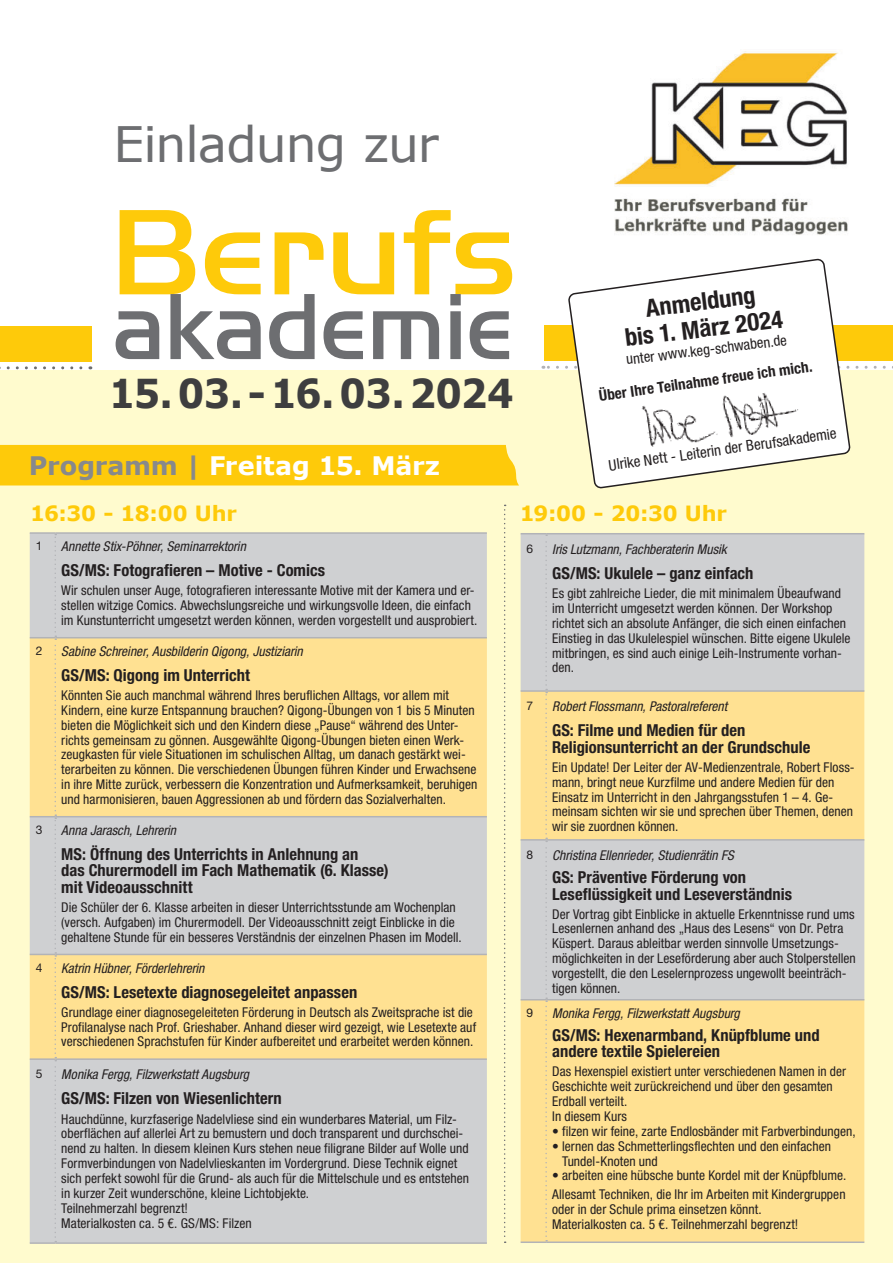
<style>
.page{position:relative;width:893px;height:1263px;background:#fff}
.page>*{position:absolute;margin:0;border:0;box-sizing:border-box;transform-origin:0 0}
.t1{font:500 126.9px "Handel Gothic ITC Pro";letter-spacing:-.025em;color:#feca0a;scale:1.09 1}
.t2{font:500 97.95px "Handel Gothic ITC Pro";letter-spacing:-.025em;color:#6d6e71}
.t3{font:48.75px "Verdana";letter-spacing:-.02em;color:#6d6e71}
.t4{font:700 39.75px "Verdana";letter-spacing:-.02em;color:#3e3e3f;scale:.94 1}
.t5{font:700 25.5px "Verdana";letter-spacing:-.01em;color:#fff}
.t6{font:700 condensed 24.6px/27px "Helvetica Neue LT Pro";color:#231f20;text-align:center}
.t7{font:700 21px "Verdana";letter-spacing:-.01em;color:#feca0a}
.t8{font:700 condensed 16.5px/16.5px "Helvetica Neue LT Pro";letter-spacing:.005em;color:#231f20}
.t9{font:condensed 15.15px "Helvetica Neue LT Pro";color:#231f20}
.t10{font:700 condensed 15.15px "Helvetica Neue LT Pro";color:#231f20}
.t11{font:condensed 14.7px "Helvetica Neue LT Pro";color:#231f20}
.t12{font:condensed 13.5px/14.9px "Helvetica Neue LT Pro";color:#231f20}
.t13{font:italic condensed 13.5px "Helvetica Neue LT Pro";color:#231f20}
.t14{font:12px "Helvetica Neue LT Pro";color:#231f20}
.s1{color:#87898c}
</style>
<div class="page">
<div style="left:0;top:370px;width:893px;height:893px;background:#fffbce"></div>
<div style="left:0;top:445px;width:519px;height:40px;background:#feca0a"></div>
<div style="left:547px;top:534px;width:317px;height:156px;background:#cfd0d2"></div>
<svg style="left:547px;top:692px;width:317px;height:549px;background:#f1dca4"></svg>
<hr style="left:546px;top:533px;width:318px;height:1px;background:#b2b3b7">
<hr style="left:546px;top:690px;width:318px;height:2px;background:#b2b3b7">
<hr style="left:546px;top:839px;width:318px;height:2px;background:#b2b3b7">
<hr style="left:521px;top:1241px;width:25px;height:2px;background:#b2b3b7">
<hr style="left:546px;top:1241px;width:318px;height:2px;background:#b2b3b7">
<svg style="left:521px;top:533px;width:26px;height:708px;background:#e8d8ae"></svg>
<hr style="left:546px;top:999px;width:318px;height:1px;background:#b2b3b7">
<svg style="left:504px;top:505px;width:2px;height:738px"></svg>
<svg style="left:0;top:366px;width:81px;height:3px"></svg>
<div style="left:544px;top:325px;width:349px;height:35px;background:#feca0a"></div>
<div style="left:0;top:326px;width:91px;height:36px;background:#feca0a"></div>
<svg style="left:543px;top:366px;width:350px;height:3px"></svg>
<div style="left:56px;top:534px;width:431px;height:708px;background:#cfd0d2"></div>
<svg style="left:56px;top:638px;width:431px;height:420px;background:#efdba6"></svg>
<hr style="left:55px;top:637px;width:432px;height:1px;background:#b2b3b7">
<hr style="left:55px;top:816px;width:432px;height:1px;background:#b2b3b7">
<svg style="left:30px;top:534px;width:26px;height:708px;background:#e1d6b8"></svg>
<hr style="left:55px;top:954px;width:432px;height:1px;background:#b2b3b7">
<hr style="left:30px;top:1242px;width:25px;height:2px;background:#b2b3b7">
<hr style="left:55px;top:1242px;width:432px;height:2px;background:#b2b3b7">
<hr style="left:30px;top:532px;width:25px;height:2px;background:#b2b3b7">
<hr style="left:55px;top:532px;width:432px;height:2px;background:#b2b3b7">
<hr style="left:30px;top:1058px;width:25px;height:2px;background:#b2b3b7">
<hr style="left:55px;top:1058px;width:432px;height:2px;background:#b2b3b7">
<svg style="left:569px;top:259px;width:281px;height:229px"></svg>
<img style="left:630px;top:378px;width:176px;height:76px">
<img style="left:614px;top:51px;width:234px;height:184px">
<h3 class="t3" style="left:113px;top:124px;width:327px">Einladung zur</h3>
<h1 class="t1" style="left:108px;top:176px;width:378px">Berufs</h1>
<h2 class="t2" style="left:111px;top:268px;width:405px">akademie</h2>
<h3 class="t4" style="left:109px;top:377px;width:432px">15. 03. - 16. 03. 2024</h3>
<h3 class="t5" style="left:29px;top:455px;width:413px"><span class="s1">Programm |</span> Freitag 15. März</h3>
<h3 class="t6" style="left:620px;top:298px;width:160px;rotate:-7deg">Anmeldung<br>bis 1. März 2024</h3>
<p class="t11" style="left:625px;top:351px;width:163px;rotate:-7deg">unter www.keg-schwaben.de</p>
<p class="t10" style="left:598px;top:388px;width:217px;rotate:-8deg">Über Ihre Teilnahme freue ich mich.</p>
<p class="t9" style="left:608px;top:457px;width:231px;rotate:-8deg">Ulrike Nett - Leiterin der Berufsakademie</p>
<h3 class="t7" style="left:30px;top:505px;width:208px">16:30 - 18:00 Uhr</h3>
<h3 class="t7" style="left:520px;top:505px;width:209px">19:00 - 20:30 Uhr</h3>
<p class="t14" style="left:36px;top:539px;width:8px">1</p>
<p class="t13" style="left:61px;top:541px;width:186px">Annette Stix-Pöhner, Seminarrektorin</p>
<p class="t8" style="left:61px;top:562px;width:265px">GS/MS: Fotografieren – Motive - Comics</p>
<p class="t12" style="left:61px;top:583px;width:418px">Wir schulen unser Auge, fotografieren interessante Motive mit der Kamera und er&shy;stellen witzige Comics. Abwechslungsreiche und wirkungsvolle Ideen, die einfach im Kunstunterricht umgesetzt werden können, werden vorgestellt und ausprobiert.</p>
<p class="t14" style="left:36px;top:644px;width:8px">2</p>
<p class="t13" style="left:61px;top:646px;width:243px">Sabine Schreiner, Ausbilderin Qigong, Justiziarin</p>
<p class="t8" style="left:61px;top:667px;width:190px">GS/MS: Qigong im Unterricht</p>
<p class="t12" style="left:61px;top:688px;width:418px">Könnten Sie auch manchmal während Ihres beruflichen Alltags, vor allem mit Kindern, eine kurze Entspannung brauchen? Qigong-Übungen von 1 bis 5 Minuten bieten die Möglichkeit sich und den Kindern diese „Pause“ während des Unter&shy;richts gemeinsam zu gönnen. Ausgewählte Qigong-Übungen bieten einen Werk&shy;zeugkasten für viele Situationen im schulischen Alltag, um danach gestärkt wei&shy;terarbeiten zu können. Die verschiedenen Übungen führen Kinder und Erwachsene in ihre Mitte zurück, verbessern die Konzentration und Aufmerksamkeit, beruhigen und harmonisieren, bauen Aggressionen ab und fördern das Sozialverhalten.</p>
<p class="t14" style="left:36px;top:823px;width:8px">3</p>
<p class="t13" style="left:61px;top:825px;width:116px">Anna Jarasch, Lehrerin</p>
<p class="t8" style="left:61px;top:846px;width:329px">MS: Öffnung des Unterrichts in Anlehnung an<br>das Churermodell im Fach Mathematik (6. Klasse) mit Videoausschnitt</p>
<p class="t12" style="left:61px;top:900px;width:402px">Die Schüler der 6. Klasse arbeiten in dieser Unterrichtsstunde am Wochenplan (versch. Aufgaben) im Churermodell. Der Videoausschnitt zeigt Einblicke in die gehaltene Stunde für ein besseres Verständnis der einzelnen Phasen im Modell.</p>
<p class="t14" style="left:36px;top:960px;width:8px">4</p>
<p class="t13" style="left:61px;top:963px;width:145px">Katrin Hübner, Förderlehrerin</p>
<p class="t8" style="left:61px;top:983px;width:298px">GS/MS: Lesetexte diagnosegeleitet anpassen</p>
<p class="t12" style="left:61px;top:1004px;width:416px">Grundlage einer diagnosegeleiteten Förderung in Deutsch als Zweitsprache ist die<br>Profilanalyse nach Prof. Grieshaber. Anhand dieser wird gezeigt, wie Lesetexte auf verschiedenen Sprachstufen für Kinder aufbereitet und erarbeitet werden können.</p>
<p class="t14" style="left:36px;top:1067px;width:8px">5</p>
<p class="t13" style="left:61px;top:1069px;width:189px">Monika Fergg, Filzwerkstatt Augsburg</p>
<p class="t8" style="left:61px;top:1090px;width:222px">GS/MS: Filzen von Wiesenlichtern</p>
<p class="t12" style="left:61px;top:1111px;width:409px">Hauchdünne, kurzfaserige Nadelvliese sind ein wunderbares Material, um Filz&shy;oberflächen auf allerlei Art zu bemustern und doch transparent und durchschei&shy;nend zu halten. In diesem kleinen Kurs stehen neue filigrane Bilder auf Wolle und Formverbindungen von Nadelvlieskanten im Vordergrund. Diese Technik eignet sich perfekt sowohl für die Grund- als auch für die Mittelschule und es entstehen in kurzer Zeit wunderschöne, kleine Lichtobjekte.<br>Teilnehmerzahl begrenzt!<br>Materialkosten ca. 5 €. GS/MS: Filzen</p>
<p class="t14" style="left:527px;top:542px;width:8px">6</p>
<p class="t13" style="left:552px;top:544px;width:176px">Iris Lutzmann, Fachberaterin Musik</p>
<p class="t8" style="left:552px;top:565px;width:203px">GS/MS: Ukulele – ganz einfach</p>
<p class="t12" style="left:552px;top:586px;width:300px">Es gibt zahlreiche Lieder, die mit minimalem Übeaufwand im Unterricht umgesetzt werden können. Der Workshop richtet sich an absolute Anfänger, die sich einen einfachen Einstieg in das Ukulelespiel wünschen. Bitte eigene Ukulele mitbringen, es sind auch einige Leih-Instrumente vorhan&shy;den.</p>
<p class="t14" style="left:527px;top:699px;width:8px">7</p>
<p class="t13" style="left:552px;top:701px;width:177px">Robert Flossmann, Pastoralreferent</p>
<p class="t8" style="left:552px;top:722px;width:260px">GS: Filme und Medien für den<br>Religionsunterricht an der Grundschule</p>
<p class="t12" style="left:552px;top:760px;width:304px">Ein Update! Der Leiter der AV-Medienzentrale, Robert Floss&shy;mann, bringt neue Kurzfilme und andere Medien für den Einsatz im Unterricht in den Jahrgangsstufen 1 – 4. Ge&shy;meinsam sichten wir sie und sprechen über Themen, denen wir sie zuordnen können.</p>
<p class="t14" style="left:527px;top:848px;width:8px">8</p>
<p class="t13" style="left:552px;top:850px;width:183px">Christina Ellenrieder, Studienrätin FS</p>
<p class="t8" style="left:552px;top:869px;width:241px">GS: Präventive Förderung von<br>Leseflüssigkeit und Leseverständnis</p>
<p class="t12" style="left:552px;top:906px;width:305px">Der Vortrag gibt Einblicke in aktuelle Erkenntnisse rund ums Lesenlernen anhand des „Haus des Lesens“ von Dr. Petra Küspert. Daraus ableitbar werden sinnvolle Umsetzungs&shy;möglichkeiten in der Leseförderung aber auch Stolperstellen vorgestellt, die den Leselernprozess ungewollt beeinträch&shy;tigen können.</p>
<p class="t14" style="left:527px;top:1006px;width:8px">9</p>
<p class="t13" style="left:552px;top:1008px;width:189px">Monika Fergg, Filzwerkstatt Augsburg</p>
<p class="t8" style="left:552px;top:1027px;width:269px">GS/MS: Hexenarmband, Knüpfblume und andere textile Spielereien</p>
<p class="t12" style="left:552px;top:1064px;width:295px">Das Hexenspiel existiert unter verschiedenen Namen in der Geschichte weit zurückreichend und über den gesamten Erdball verteilt.<br>In diesem Kurs</p>
<p class="t12" style="left:552px;top:1123px;width:305px">• filzen wir feine, zarte Endlosbänder mit Farbverbindungen,</p>
<p class="t12" style="left:562px;top:1138px;width:270px;text-indent:-10px">• lernen das Schmetterlingsflechten und den einfachen<br>Tundel-Knoten und</p>
<p class="t12" style="left:552px;top:1166px;width:296px;line-height:19px">• arbeiten eine hübsche bunte Kordel mit der Knüpfblume.<br>Allesamt Techniken, die Ihr im Arbeiten mit Kindergruppen</p>
<p class="t12" style="left:552px;top:1202px;width:248px">oder in der Schule prima einsetzen könnt.<br>Materialkosten ca. 5 €. Teilnehmerzahl begrenzt!</p>
</div>
